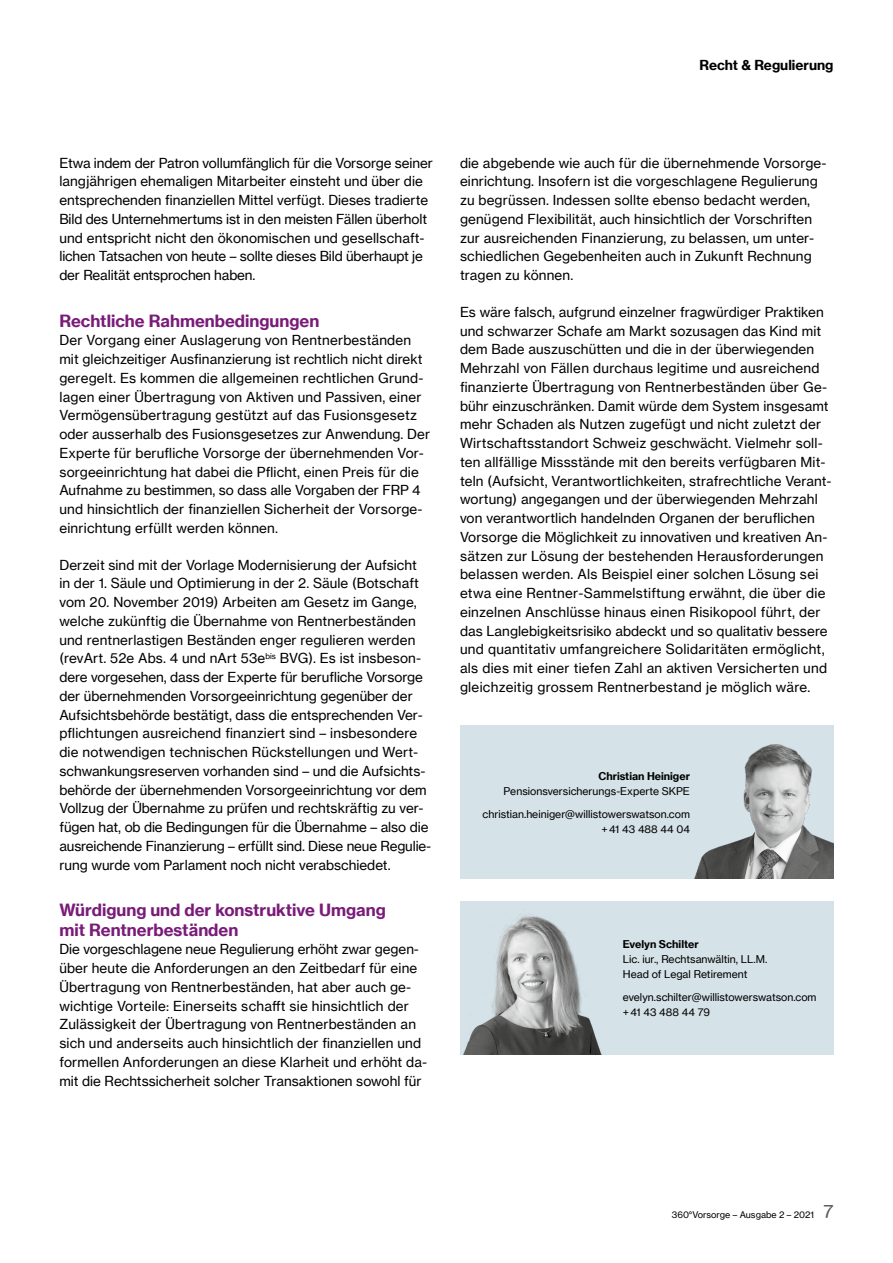
<style>
.page{position:relative;width:893px;height:1263px;background:#fff}
.page>*{position:absolute;margin:0;border:0;box-sizing:border-box;transform-origin:0 0}
.t1{font:16.5px/19.5px "N Haas Grotesk TX Pro 75 Bd";color:#791b79}
.t2{font:13.5px/18.8px "N Haas Grotesk TX Pro 55 Rg";letter-spacing:.01em;color:#000}
.t3{font:13.5px/18.8px "N Haas Grotesk TX Pro 55 Rg";letter-spacing:-.01em;color:#000}
.t4{font:13.5px "N Haas Grotesk TX Pro 75 Bd";color:#000}
.t5{font:10.5px/15px "N Haas Grotesk TX Pro 55 Rg";color:#000}
.t6{font:10.5px "N Haas Grotesk TX Pro 75 Bd";color:#000}
.t7{font:9px "N Haas Grotesk TX Pro 55 Rg";color:#000}
.s1{font-size:18px;color:#565656}
</style>
<div class="page">
<div style="left:460px;top:726px;width:374px;height:153px;background:#d5e2e8"></div>
<img style="left:694px;top:744px;width:140px;height:135px">
<div style="left:460px;top:901px;width:374px;height:153px;background:#d5e2e8"></div>
<img style="left:463px;top:915px;width:139px;height:139px">
<p class="t4" style="left:699px;top:56px;width:136px">Recht &amp; Regulierung</p>
<p class="t3" style="left:59px;top:153px;width:375px">Etwa indem der Patron vollumfänglich für die Vorsorge seiner langjährigen ehemaligen Mitarbeiter einsteht und über die entsprechenden finanziellen Mittel verfügt. Dieses tradierte Bild des Unternehmertums ist in den meisten Fällen überholt und entspricht nicht den ökonomischen und gesellschaft&shy;lichen Tatsachen von heute – sollte dieses Bild überhaupt je der Realität entsprochen haben.</p>
<p class="t1" style="left:59px;top:311px;width:261px">Rechtliche Rahmenbedingungen</p>
<p class="t2" style="left:59px;top:331px;width:372px">Der Vorgang einer Auslagerung von Rentnerbeständen mit gleichzeitiger Ausfinanzierung ist rechtlich nicht direkt geregelt. Es kommen die allgemeinen rechtlichen Grund&shy;lagen einer Übertragung von Aktiven und Passiven, einer Vermögensübertragung gestützt auf das Fusionsgesetz oder ausserhalb des Fusionsgesetzes zur Anwendung. Der Experte für berufliche Vorsorge der übernehmenden Vor&shy;sorgeeinrichtung hat dabei die Pflicht, einen Preis für die Aufnahme zu bestimmen, so dass alle Vorgaben der FRP 4 und hinsichtlich der finanziellen Sicherheit der Vorsorge&shy;einrichtung erfüllt werden können.</p>
<p class="t2" style="left:59px;top:555px;width:373px">Derzeit sind mit der Vorlage Modernisierung der Aufsicht<br>in der 1. Säule und Optimierung in der 2. Säule (Botschaft vom 20. November 2019) Arbeiten am Gesetz im Gange, welche zukünftig die Übernahme von Rentnerbeständen und rentnerlastigen Beständen enger regulieren werden (revArt. 52e Abs. 4 und nArt 53e<sup>bis</sup> BVG). Es ist insbeson&shy;dere vorgesehen, dass der Experte für berufliche Vorsorge der übernehmenden Vorsorgeeinrichtung gegenüber der Aufsichtsbehörde bestätigt, dass die entsprechenden Ver&shy;pflichtungen ausreichend finanziert sind – insbesondere die notwendigen technischen Rückstellungen und Wert&shy;schwankungsreserven vorhanden sind – und die Aufsichts&shy;behörde der übernehmenden Vorsorgeeinrichtung vor dem Vollzug der Übernahme zu prüfen und rechtskräftig zu ver&shy;fügen hat, ob die Bedingungen für die Übernahme – also die ausreichende Finanzierung – erfüllt sind. Diese neue Regulie&shy;rung wurde vom Parlament noch nicht verabschiedet.</p>
<p class="t1" style="left:59px;top:900px;width:328px">Würdigung und der konstruktive Umgang mit Rentnerbeständen</p>
<p class="t2" style="left:59px;top:940px;width:369px">Die vorgeschlagene neue Regulierung erhöht zwar gegen&shy;über heute die Anforderungen an den Zeitbedarf für eine Übertragung von Rentnerbeständen, hat aber auch ge&shy;wichtige Vorteile: Einerseits schafft sie hinsichtlich der Zulässigkeit der Übertragung von Rentnerbeständen an sich und anderseits auch hinsichtlich der finanziellen und formellen Anforderungen an diese Klarheit und erhöht da&shy;mit die Rechtssicherheit solcher Transaktionen sowohl für</p>
<p class="t2" style="left:460px;top:153px;width:368px">die abgebende wie auch für die übernehmende Vorsorge&shy;einrichtung. Insofern ist die vorgeschlagene Regulierung zu begrüssen. Indessen sollte ebenso bedacht werden, genügend Flexibilität, auch hinsichtlich der Vorschriften zur ausreichenden Finanzierung, zu belassen, um unter&shy;schiedlichen Gegebenheiten auch in Zukunft Rechnung tragen zu können.</p>
<p class="t2" style="left:460px;top:302px;width:373px">Es wäre falsch, aufgrund einzelner fragwürdiger Praktiken und schwarzer Schafe am Markt sozusagen das Kind mit dem Bade auszuschütten und die in der überwiegenden Mehrzahl von Fällen durchaus legitime und ausreichend finanzierte Übertragung von Rentnerbeständen über Ge&shy;bühr einzuschränken. Damit würde dem System insgesamt mehr Schaden als Nutzen zugefügt und nicht zuletzt der Wirtschaftsstandort Schweiz geschwächt. Vielmehr soll&shy;ten allfällige Missstände mit den bereits verfügbaren Mit&shy;teln (Aufsicht, Verantwortlichkeiten, strafrechtliche Verant&shy;wortung) angegangen und der überwiegenden Mehrzahl von verantwortlich handelnden Organen der beruflichen Vorsorge die Möglichkeit zu innovativen und kreativen An&shy;sätzen zur Lösung der bestehenden Herausforderungen belassen werden. Als Beispiel einer solchen Lösung sei etwa eine Rentner-Sammelstiftung erwähnt, die über die einzelnen Anschlüsse hinaus einen Risikopool führt, der das Langlebigkeitsrisiko abdeckt und so qualitativ bessere und quantitativ umfangreichere Solidaritäten ermöglicht, als dies mit einer tiefen Zahl an aktiven Versicherten und gleichzeitig grossem Rentnerbestand je möglich wäre.</p>
<p class="t6" style="left:598px;top:770px;width:93px">Christian Heiniger</p>
<p class="t5" style="left:483px;top:780px;width:209px;line-height:22.5px;text-align:right">Pensionsversicherungs-Experte SKPE christian.heiniger@willistowerswatson.com</p>
<p class="t5" style="left:602px;top:821px;width:90px">+ 41 43 488 44 04</p>
<p class="t6" style="left:623px;top:938px;width:77px">Evelyn Schilter</p>
<p class="t5" style="left:623px;top:952px;width:146px">Lic. iur., Rechtsanwältin, LL.M.<br>Head of Legal Retirement</p>
<p class="t5" style="left:623px;top:989px;width:195px">evelyn.schilter@willistowerswatson.com + 41 43 488 44 79</p>
<p class="t7" style="left:672px;top:1209px;width:163px">360°Vorsorge – Ausgabe 2 – 2021 <span class="s1">7</span></p>
</div>
